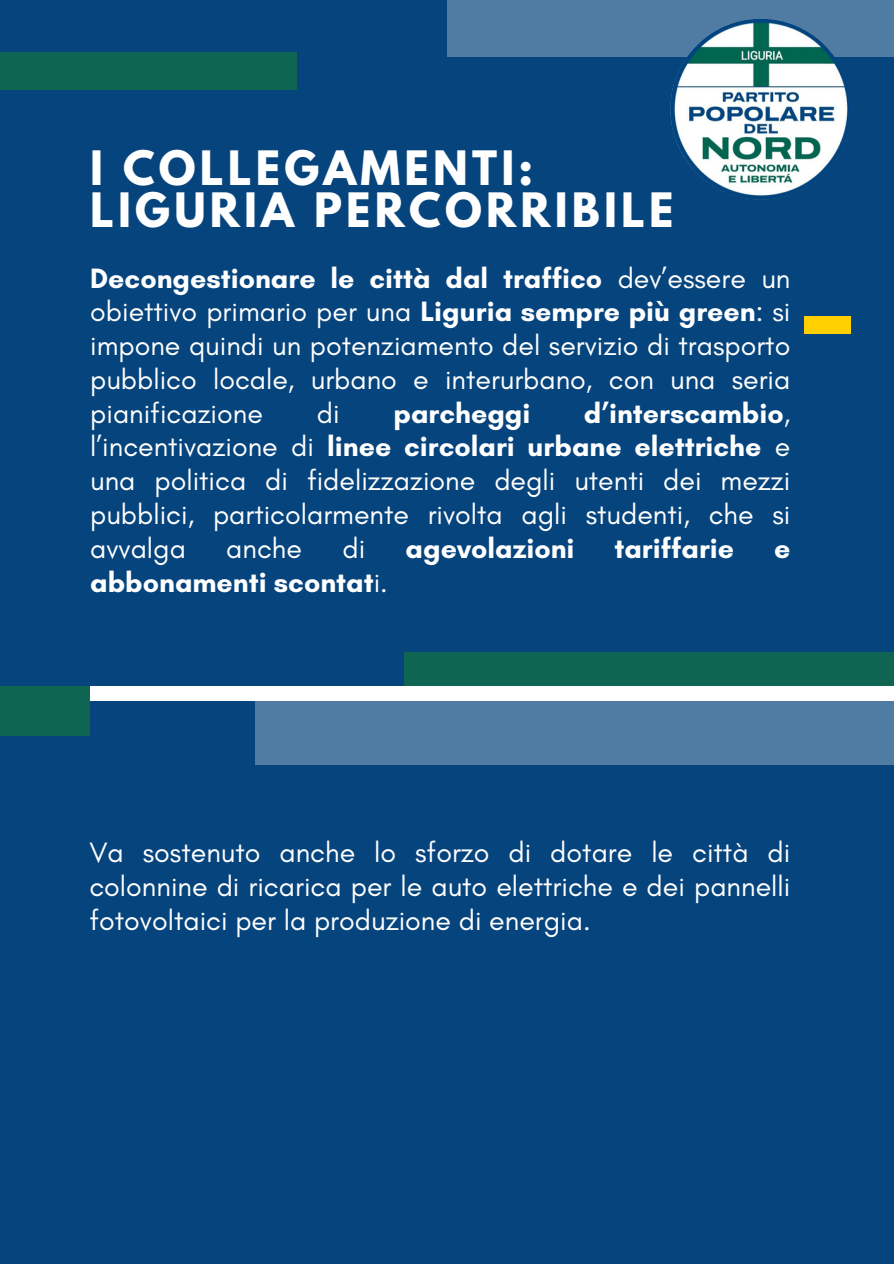
<style>
.page{position:relative;width:894px;height:1264px;background:#fff}
.page>*{position:absolute;margin:0;border:0;box-sizing:border-box;transform-origin:0 0}
.t1{font:700 42px/41.7px "League Spartan";letter-spacing:.1em;color:#fff}
.t2{font:28.5px/33.8px "Glacial Indifference";color:#fff;text-align:justify}
.t3{font:700 28.5px "Glacial Indifference";color:#fff}
.s1{font-weight:700}
.s2{font-weight:400}
</style>
<div class="page">
<div style="left:0;top:0;width:893px;height:1263px;background:#06447d"></div>
<div style="left:404px;top:652px;width:489px;height:49px;background:#0e6551"></div>
<div style="left:255px;top:701px;width:638px;height:63px;background:#507ba3"></div>
<div style="left:0;top:686px;width:893px;height:15px;background:#fff"></div>
<div style="left:0;top:686px;width:89px;height:50px;background:#0e6551"></div>
<div style="left:446px;top:0;width:447px;height:57px;background:#507ba3"></div>
<div style="left:0;top:52px;width:296px;height:37px;background:#0e6551"></div>
<div style="left:804px;top:316px;width:46px;height:18px;background:#ffcf01"></div>
<img style="left:670px;top:19px;width:180px;height:180px;border-radius:50%">
<h1 class="t1" style="left:90px;top:153px;width:584px">I COLLEGAMENTI:<br>LIGURIA PERCORRIBILE</h1>
<p class="t2" style="left:90px;top:261px;width:701px"><span class="s1">Decongestionare le città dal traffico</span> dev’essere un obiettivo primario per una <span class="s1">Liguria sempre più green</span>: si impone quindi un potenziamento del servizio di trasporto pubblico locale, urbano e interurbano, con una seria pianificazione</p>
<p class="t2" style="left:90px;top:396px;width:701px;text-indent:493px"><span class="s1">d’interscambio</span>, l’incentivazione di <span class="s1">linee circolari urbane elettriche</span> e una politica di fidelizzazione degli utenti dei mezzi pubblici, particolarmente rivolta agli studenti, che si avvalga</p>
<p class="t2" style="left:317px;top:396px;width:24px">di</p>
<p class="t3" style="left:393px;top:395px;width:138px">parcheggi</p>
<p class="t2" style="left:226px;top:531px;width:77px">anche</p>
<p class="t2" style="left:342px;top:531px;width:24px">di</p>
<p class="t3" style="left:405px;top:530px;width:170px">agevolazioni</p>
<p class="t3" style="left:614px;top:530px;width:121px">tariffarie</p>
<p class="t3" style="left:773px;top:530px;width:18px">e</p>
<p class="t3" style="left:90px;top:564px;width:299px">abbonamenti scontat<span class="s2">i.</span></p>
<p class="t2" style="left:89px;top:835px;width:702px">Va sostenuto anche lo sforzo di dotare le città di colonnine di ricarica per le auto elettriche e dei pannelli fotovoltaici per la produzione di energia.</p>
</div>
